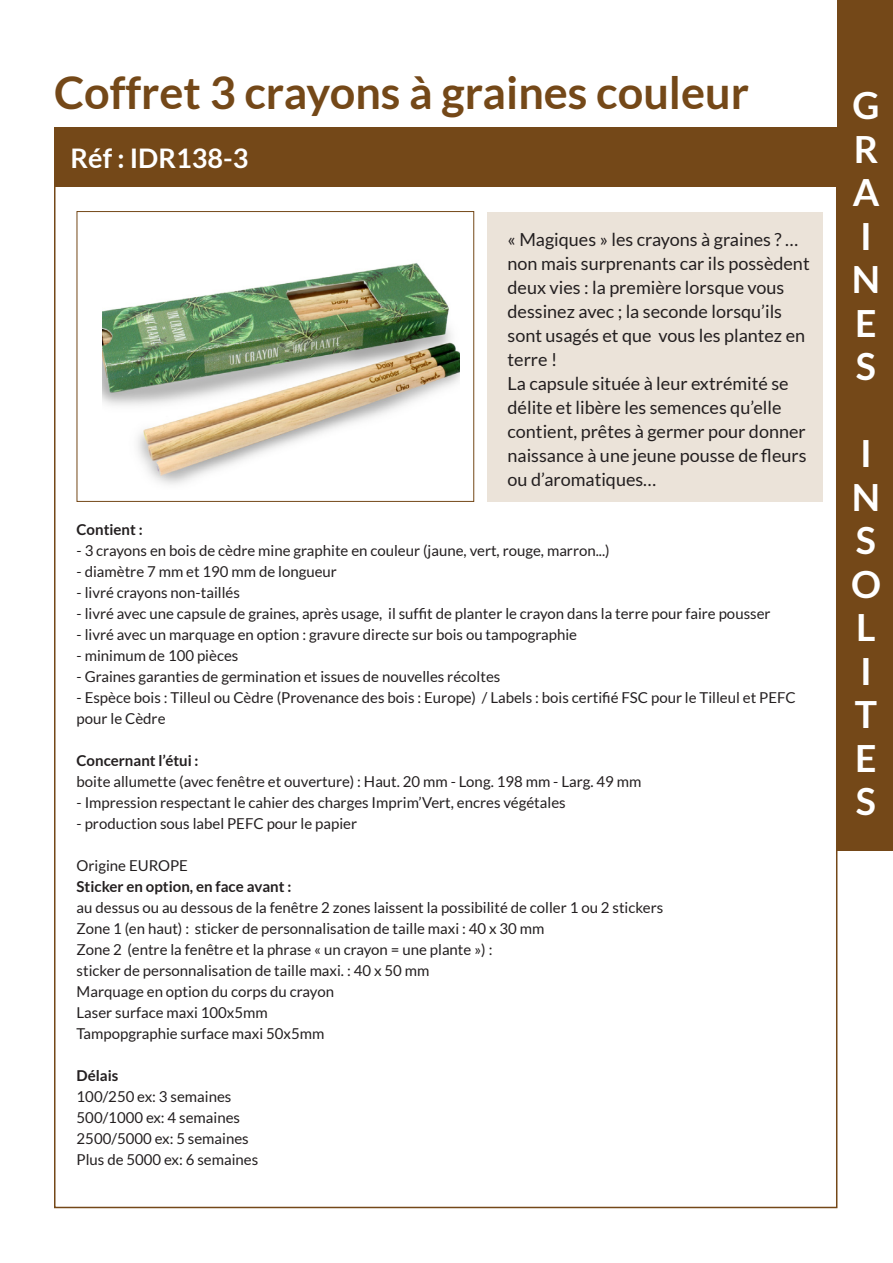
<style>
.page{position:relative;width:893px;height:1263px;background:#fff}
.page>*{position:absolute;margin:0;border:0;box-sizing:border-box;transform-origin:0 0}
.t1{font:700 45px "Lato";color:#744818}
.t2{font:700 37.5px/43.5px "Lato";color:#fff}
.t3{font:700 27px "Lato";color:#fff}
.t4{font:18px/24px "Lato";color:#231f20}
.t5{font:15px/21px "Lato";color:#231f20}
.t6{font:700 15px "Lato";color:#231f20}
</style>
<div class="page">
<div style="left:54px;top:128px;width:784px;height:59px;background:#744818"></div>
<div style="left:837px;top:0;width:56px;height:850px;background:#744818"></div>
<div style="left:77px;top:211px;width:397px;height:291px;background:#fff;border:1px solid #744818"></div>
<div style="left:487px;top:212px;width:336px;height:290px;background:#ebe3d9"></div>
<img style="left:102px;top:263px;width:358px;height:222px">
<p class="t1" style="left:54px;top:67px;width:696px">Coffret 3 crayons à graines couleur</p>
<p class="t3" style="left:71px;top:143px;width:179px">Réf : IDR138-3</p>
<p class="t4" style="left:508px;top:227px;width:304px">« Magiques » les crayons à graines ? … non mais surprenants car ils possèdent deux vies : la première lorsque vous dessinez avec ; la seconde lorsqu’ils sont usagés et que vous les plantez en terre !</p>
<p class="t4" style="left:508px;top:371px;width:300px">La capsule située à leur extrémité se délite et libère les semences qu’elle contient, prêtes à germer pour donner naissance à une jeune pousse de fleurs ou d’aromatiques…</p>
<p class="t6" style="left:77px;top:521px;width:68px">Contient :</p>
<p class="t5" style="left:77px;top:540px;width:535px">- 3 crayons en bois de cèdre mine graphite en couleur (jaune, vert, rouge, marron...)</p>
<p class="t5" style="left:77px;top:561px;width:262px">- diamètre 7 mm et 190 mm de longueur</p>
<p class="t5" style="left:77px;top:582px;width:165px">- livré crayons non-taillés</p>
<p class="t5" style="left:77px;top:603px;width:695px">- livré avec une capsule de graines, après usage, il suffit de planter le crayon dans la terre pour faire pousser</p>
<p class="t5" style="left:77px;top:624px;width:502px">- livré avec un marquage en option : gravure directe sur bois ou tampographie</p>
<p class="t5" style="left:77px;top:645px;width:163px">- minimum de 100 pièces</p>
<p class="t5" style="left:77px;top:666px;width:425px">- Graines garanties de germination et issues de nouvelles récoltes</p>
<p class="t5" style="left:77px;top:687px;width:721px">- Espèce bois : Tilleul ou Cèdre (Provenance des bois : Europe) / Labels : bois certifié FSC pour le Tilleul et PEFC pour le Cèdre</p>
<p class="t6" style="left:77px;top:752px;width:124px">Concernant l’étui :</p>
<p class="t5" style="left:77px;top:771px;width:566px">boite allumette (avec fenêtre et ouverture) : Haut. 20 mm - Long. 198 mm - Larg. 49 mm</p>
<p class="t5" style="left:77px;top:792px;width:491px">- Impression respectant le cahier des charges Imprim’Vert, encres végétales</p>
<p class="t5" style="left:77px;top:813px;width:282px">- production sous label PEFC pour le papier</p>
<p class="t5" style="left:77px;top:855px;width:113px">Origine EUROPE</p>
<p class="t6" style="left:77px;top:878px;width:216px">Sticker en option, en face avant :</p>
<p class="t5" style="left:77px;top:897px;width:588px">au dessus ou au dessous de la fenêtre 2 zones laissent la possibilité de coller 1 ou 2 stickers</p>
<p class="t5" style="left:77px;top:918px;width:469px">Zone 1 (en haut) : sticker de personnalisation de taille maxi : 40 x 30 mm</p>
<p class="t5" style="left:77px;top:939px;width:417px">Zone 2 (entre la fenêtre et la phrase « un crayon = une plante ») :</p>
<p class="t5" style="left:77px;top:960px;width:354px">sticker de personnalisation de taille maxi. : 40 x 50 mm</p>
<p class="t5" style="left:77px;top:981px;width:259px">Marquage en option du corps du crayon</p>
<p class="t5" style="left:77px;top:1002px;width:193px">Laser surface maxi 100x5mm</p>
<p class="t5" style="left:77px;top:1023px;width:249px">Tampopgraphie surface maxi 50x5mm</p>
<p class="t6" style="left:77px;top:1067px;width:43px">Délais</p>
<p class="t5" style="left:77px;top:1086px;width:156px">100/250 ex: 3 semaines</p>
<p class="t5" style="left:77px;top:1107px;width:165px">500/1000 ex: 4 semaines</p>
<p class="t5" style="left:77px;top:1128px;width:174px">2500/5000 ex: 5 semaines</p>
<p class="t5" style="left:77px;top:1149px;width:183px">Plus de 5000 ex: 6 semaines</p>
<h2 class="t2" style="left:852px;top:83px;width:30px">G<br>R<br>A<br>I<br>N<br>E<br>S</h2>
<h2 class="t2" style="left:851px;top:431px;width:31px">I<br>N<br>S<br>O<br>L<br>I<br>T<br>E<br>S</h2>
</div>
